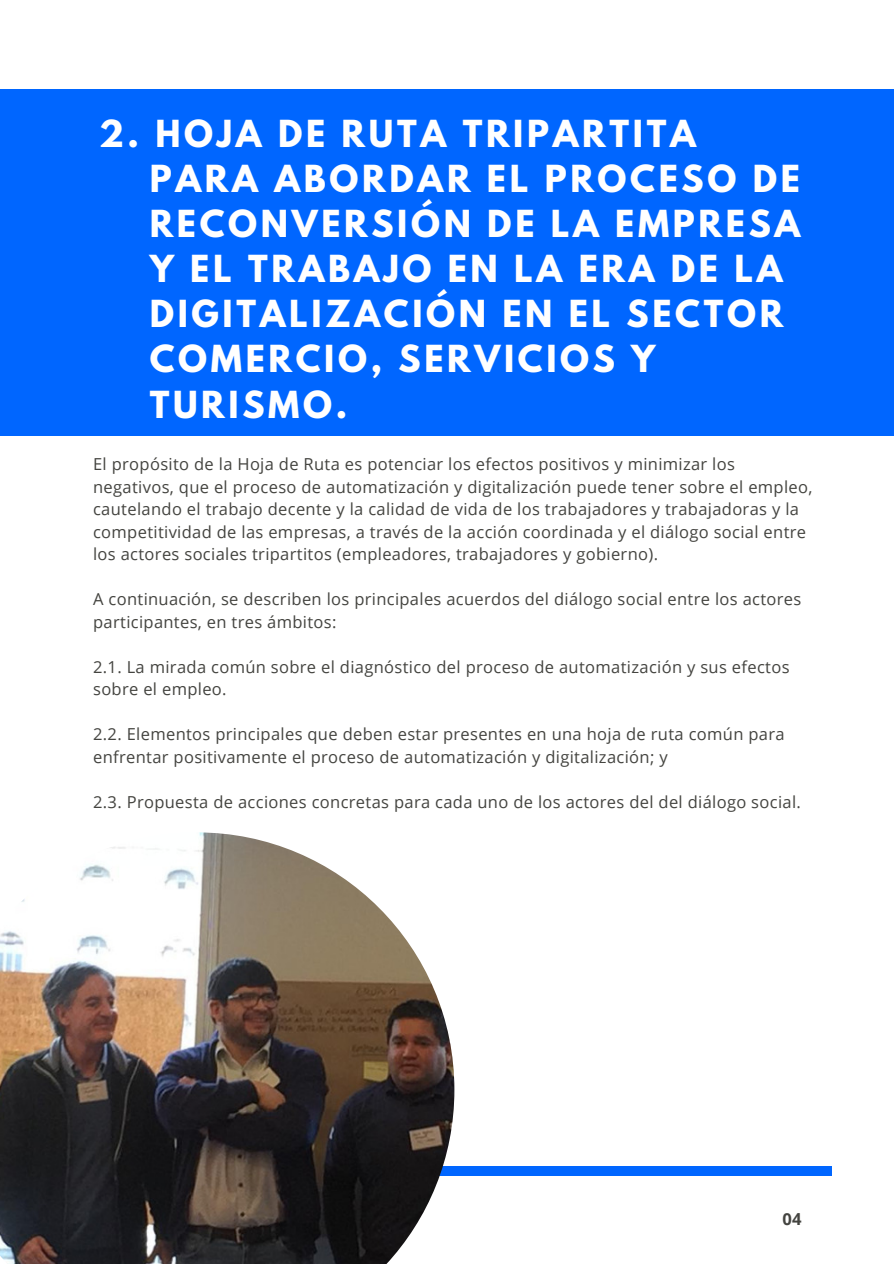
<style>
.page{position:relative;width:894px;height:1264px;background:#fff}
.page>*{position:absolute;margin:0;border:0;box-sizing:border-box;transform-origin:0 0}
.t1{font:700 33px/45.2px "League Spartan";letter-spacing:.11em;color:#fff}
.t2{font:16.5px/22.5px "Open Sans";letter-spacing:.02em;color:#444440}
.t3{font:700 16.5px "Open Sans";color:#444440}
</style>
<div class="page">
<div style="left:0;top:89px;width:893px;height:347px;background:#06f"></div>
<div style="left:60px;top:1165px;width:772px;height:9px;background:#06f"></div>
<img style="left:0;top:832px;width:454px;height:431px">
<h1 class="t1" style="left:150px;top:115px;width:652px;text-indent:-51px">2. HOJA DE RUTA TRIPARTITA<br>PARA ABORDAR EL PROCESO DE<br>RECONVERSIÓN DE LA EMPRESA<br>Y EL TRABAJO EN LA ERA DE LA<br>DIGITALIZACIÓN EN EL SECTOR<br>COMERCIO, SERVICIOS Y<br>TURISMO.</h1>
<p class="t2" style="left:93px;top:452px;width:720px">El propósito de la Hoja de Ruta es potenciar los efectos positivos y minimizar los negativos, que el proceso de automatización y digitalización puede tener sobre el empleo, cautelando el trabajo decente y la calidad de vida de los trabajadores y trabajadoras y la competitividad de las empresas, a través de la acción coordinada y el diálogo social entre los actores sociales tripartitos (empleadores, trabajadores y gobierno).</p>
<p class="t2" style="left:93px;top:587px;width:709px">A continuación, se describen los principales acuerdos del diálogo social entre los actores participantes, en tres ámbitos:</p>
<p class="t2" style="left:93px;top:655px;width:697px">2.1. La mirada común sobre el diagnóstico del proceso de automatización y sus efectos sobre el empleo.</p>
<p class="t2" style="left:93px;top:722px;width:692px">2.2. Elementos principales que deben estar presentes en una hoja de ruta común para enfrentar positivamente el proceso de automatización y digitalización; y</p>
<p class="t2" style="left:93px;top:790px;width:709px">2.3. Propuesta de acciones concretas para cada uno de los actores del del diálogo social.</p>
<p class="t3" style="left:782px;top:1206px;width:21px">04</p>
</div>
